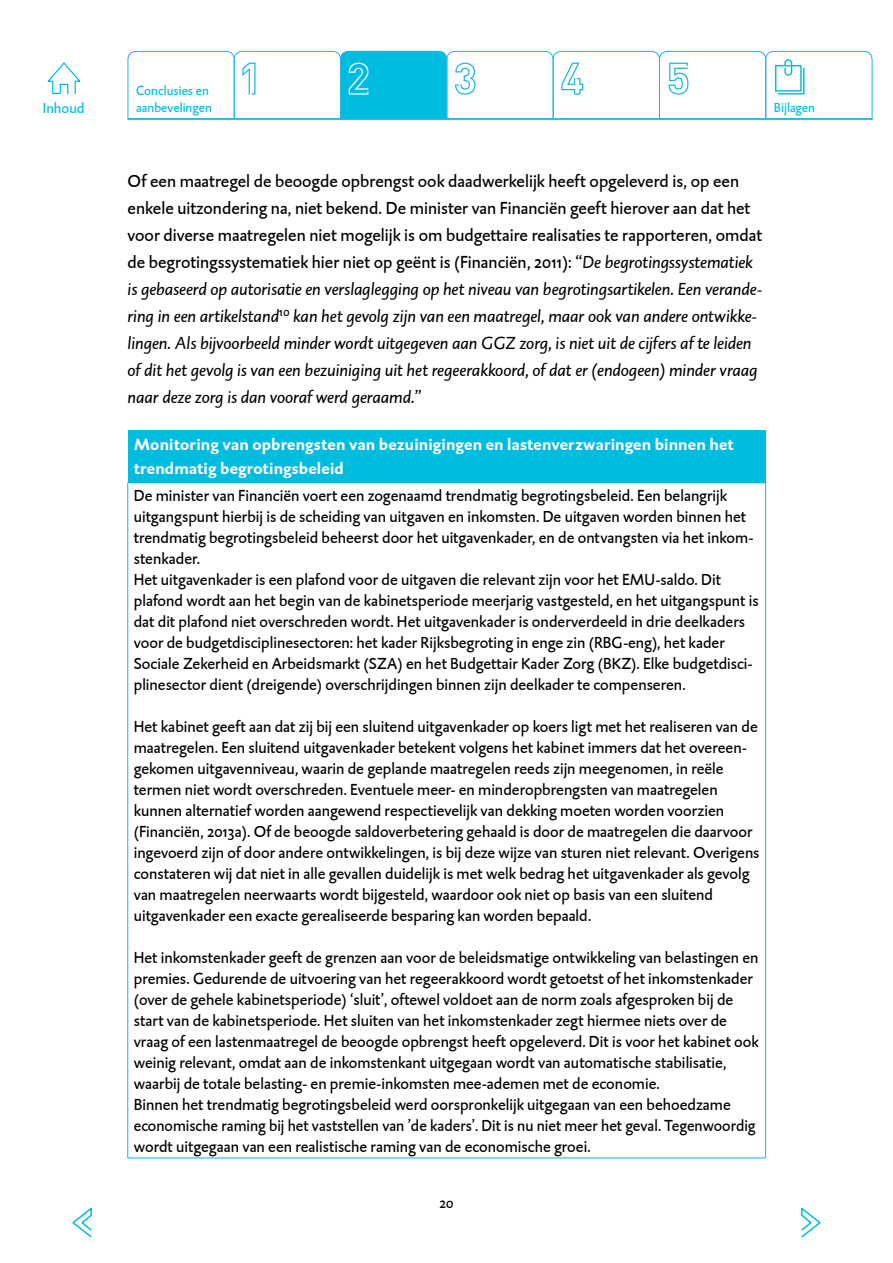
<style>
.page{position:relative;width:893px;height:1263px;background:#fff}
.page>*{position:absolute;margin:0;border:0;box-sizing:border-box;transform-origin:0 0}
._0_Platte_tekst{font:italic 18px/27px "DTL Caspari ST";letter-spacing:-.005em;color:#000}
._11_Tabel{font:16.5px/21px "DTL Caspari ST";color:#000}
._10_Tabel_diap_vet{font:700 16.5px/24px "DTL Caspari ST";letter-spacing:.01em;color:#fff}
.t1{font:15px "DTL Caspari T";color:#00bcdf}
.t2{font:15px "DTL Caspari ST";color:#000}
.t3{font:13.5px "DTL Caspari T";color:#00bcdf}
.s1{font-style:normal}
</style>
<div class="page">
<div style="left:128px;top:430px;width:638px;height:53px;background:#00bcdf"></div>
<hr style="left:127px;top:483px;width:1px;height:675px;background:#00bcdf">
<hr style="left:765px;top:483px;width:1px;height:675px;background:#00bcdf">
<hr style="left:128px;top:1158px;width:638px;height:1px;background:#00bcdf">
<svg style="left:801px;top:1207px;width:20px;height:31px"></svg>
<svg style="left:72px;top:1207px;width:20px;height:31px"></svg>
<hr style="left:128px;top:118px;width:744px;height:2px;background:#00bcdf">
<svg style="left:47px;top:62px;width:34px;height:33px"></svg>
<svg style="left:127px;top:51px;width:746px;height:68px"></svg>
<p class="t3" style="left:136px;top:83px;width:74px">Conclusies en</p>
<p class="t1" style="left:43px;top:99px;width:43px">Inhoud</p>
<p class="t3" style="left:136px;top:99px;width:77px">aanbevelingen</p>
<p class="t3" style="left:774px;top:99px;width:43px">Bijlagen</p>
<p class="_0_Platte_tekst" style="left:128px;top:167px;width:636px"><span class="s1">Of een maatregel de beoogde opbrengst ook daadwerkelijk heeft opgeleverd is, op een enkele uitzondering na, niet bekend. De minister van Financiën geeft hierover aan dat het voor diverse maatregelen niet mogelijk is om budgettaire realisaties te rapporteren, omdat de begrotingssystematiek hier niet op geënt is (Financiën, 2011): “</span>De begrotingssystematiek is gebaseerd op autorisatie en verslaglegging op het niveau van begrotingsartikelen. Een verande&shy;ring in een artikelstand<sup>10</sup> kan het gevolg zijn van een maatregel, maar ook van andere ontwikke&shy;lingen. Als bijvoorbeeld minder wordt uitgegeven aan GGZ zorg, is niet uit de cijfers af te leiden of dit het gevolg is van een bezuiniging uit het regeerakkoord, of dat er (endogeen) minder vraag naar deze zorg is dan vooraf werd geraamd.<span class="s1">”</span></p>
<p class="_10_Tabel_diap_vet" style="left:134px;top:432px;width:602px">Monitoring van opbrengsten van bezuinigingen en lastenverzwaringen binnen het trendmatig begrotingsbeleid</p>
<p class="_11_Tabel" style="left:134px;top:485px;width:621px">De minister van Financiën voert een zogenaamd trendmatig begrotingsbeleid. Een belangrijk uitgangspunt hierbij is de scheiding van uitgaven en inkomsten. De uitgaven worden binnen het trendmatig begrotingsbeleid beheerst door het uitgavenkader, en de ontvangsten via het inkom&shy;stenkader.</p>
<p class="_11_Tabel" style="left:134px;top:569px;width:626px">Het uitgavenkader is een plafond voor de uitgaven die relevant zijn voor het EMU-saldo. Dit plafond wordt aan het begin van de kabinetsperiode meerjarig vastgesteld, en het uitgangspunt is dat dit plafond niet overschreden wordt. Het uitgavenkader is onderverdeeld in drie deelkaders voor de budgetdisciplinesectoren: het kader Rijksbegroting in enge zin (RBG-eng), het kader Sociale Zekerheid en Arbeidsmarkt (SZA) en het Budgettair Kader Zorg (BKZ). Elke budgetdisci&shy;plinesector dient (dreigende) overschrijdingen binnen zijn deelkader te compenseren.</p>
<p class="_11_Tabel" style="left:134px;top:716px;width:627px">Het kabinet geeft aan dat zij bij een sluitend uitgavenkader op koers ligt met het realiseren van de maatregelen. Een sluitend uitgavenkader betekent volgens het kabinet immers dat het overeen&shy;gekomen uitgavenniveau, waarin de geplande maatregelen reeds zijn meegenomen, in reële termen niet wordt overschreden. Eventuele meer- en minderopbrengsten van maatregelen kunnen alternatief worden aangewend respectievelijk van dekking moeten worden voorzien (Financiën, 2013a). Of de beoogde saldoverbetering gehaald is door de maatregelen die daarvoor ingevoerd zijn of door andere ontwikkelingen, is bij deze wijze van sturen niet relevant. Overigens constateren wij dat niet in alle gevallen duidelijk is met welk bedrag het uitgavenkader als gevolg van maatregelen neerwaarts wordt bijgesteld, waardoor ook niet op basis van een sluitend uitgavenkader een exacte gerealiseerde besparing kan worden bepaald.</p>
<p class="_11_Tabel" style="left:134px;top:947px;width:626px">Het inkomstenkader geeft de grenzen aan voor de beleidsmatige ontwikkeling van belastingen en premies. Gedurende de uitvoering van het regeerakkoord wordt getoetst of het inkomstenkader (over de gehele kabinetsperiode) ‘sluit’, oftewel voldoet aan de norm zoals afgesproken bij de start van de kabinetsperiode. Het sluiten van het inkomstenkader zegt hiermee niets over de vraag of een lastenmaatregel de beoogde opbrengst heeft opgeleverd. Dit is voor het kabinet ook weinig relevant, omdat aan de inkomstenkant uitgegaan wordt van automatische stabilisatie, waarbij de totale belasting- en premie-inkomsten mee-ademen met de economie.</p>
<p class="_11_Tabel" style="left:134px;top:1094px;width:623px">Binnen het trendmatig begrotingsbeleid werd oorspronkelijk uitgegaan van een behoedzame economische raming bij het vaststellen van ’de kaders’. Dit is nu niet meer het geval. Tegenwoordig wordt uitgegaan van een realistische raming van de economische groei.</p>
<p class="t2" style="left:439px;top:1194px;width:16px">20</p>
</div>
